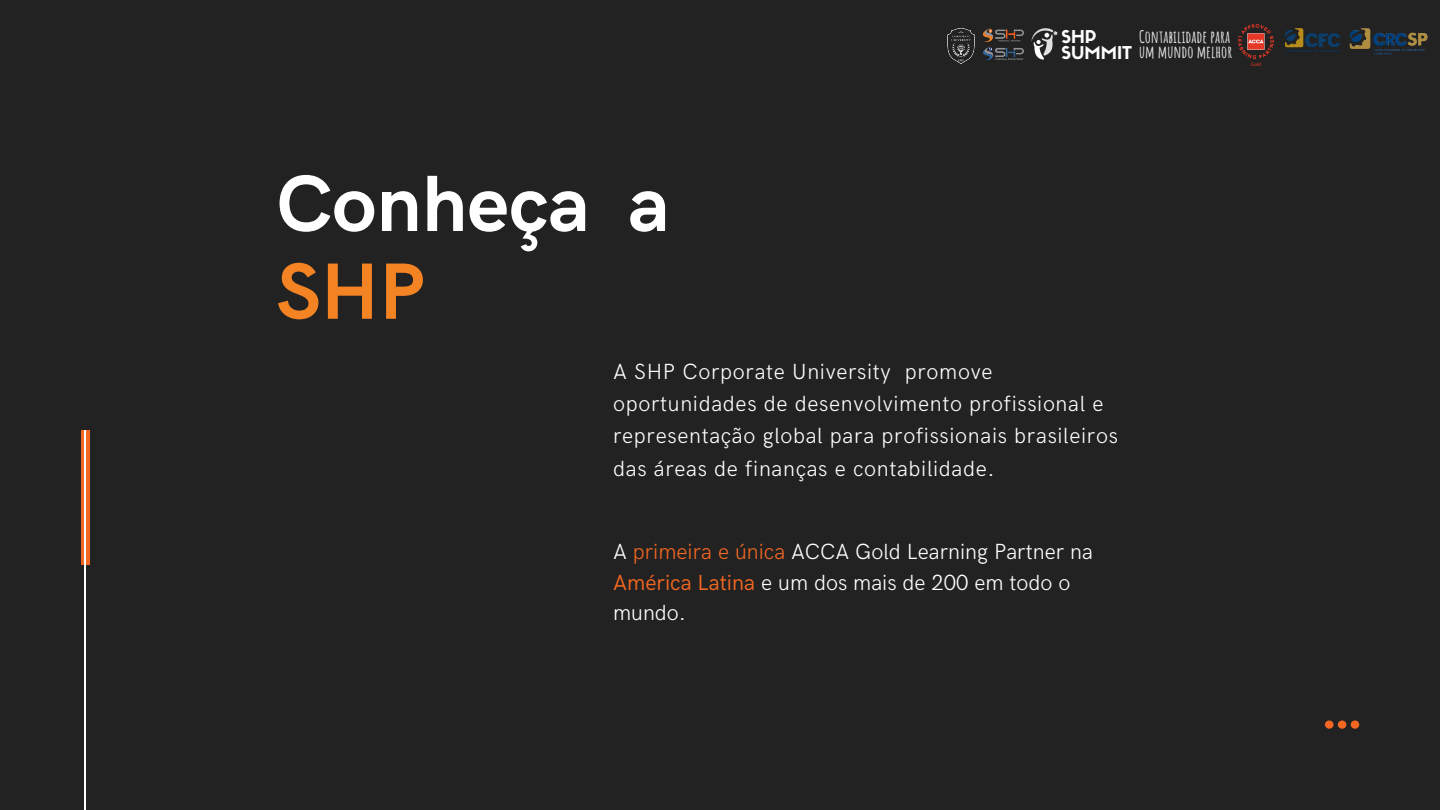
<style>
.page{position:relative;width:1440px;height:810px;background:#222}
.page>*{position:absolute;margin:0;border:0;box-sizing:border-box;transform-origin:0 0}
.t1{font:700 80px "HK Grotesk";color:#fff}
.t2{font:700 80px "HK Grotesk";color:#f48324}
.t3{font:300 22px/32.2px "HK Grotesk";letter-spacing:.03em;color:#fff}
.t4{font:300 22px/30.8px "HK Grotesk";color:#fff}
.t5{font:17.4px "Sifonn Basic";color:#fff}
.t6{font:700 17px/15.8px "Amatic SC";color:#e6e6e6;text-align:right}
.s1{font-family:"Sifonn Basic";font-weight:400;font-size:17.4px;color:#fff}
.s2{color:#f26721}
.s3{font-weight:400;color:#f26721}
</style>
<div class="page">
<svg style="left:81px;top:430px;width:9px;height:135px"></svg>
<hr style="left:85px;top:430px;width:1px;height:380px;background:#fff">
<svg style="left:1325px;top:720px;width:34px;height:9px"></svg>
<img style="left:947px;top:28px;width:28px;height:36px">
<img style="left:983px;top:28px;width:41px;height:32px">
<img style="left:1238px;top:24px;width:36px;height:42px">
<svg style="left:1031px;top:28px;width:27px;height:32px"></svg>
<img style="left:1285px;top:28px;width:55px;height:24px">
<img style="left:1350px;top:28px;width:78px;height:27px">
<h1 class="t1" style="left:276px;top:159px;width:395px">Conheça a</h1>
<h1 class="t2" style="left:276px;top:247px;width:150px">SHP</h1>
<p class="t5" style="left:1062px;top:30px;width:37px">SHP</p>
<p class="t6" style="left:1062px;top:28px;width:172px">CONTABILIDADE PARA<br><span class="s1">SUMMIT</span> UM MUNDO MELHOR</p>
<p class="t3" style="left:613px;top:356px;width:506px">A SHP Corporate University promove oportunidades de desenvolvimento profissional e representação global para profissionais brasileiros das áreas de finanças e contabilidade.</p>
<p class="t4" style="left:613px;top:537px;width:481px">A <span class="s2">primeira e única</span> ACCA Gold Learning Partner na<br><span class="s3">América Latina</span> e um dos mais de 200 em todo o mundo.</p>
</div>
